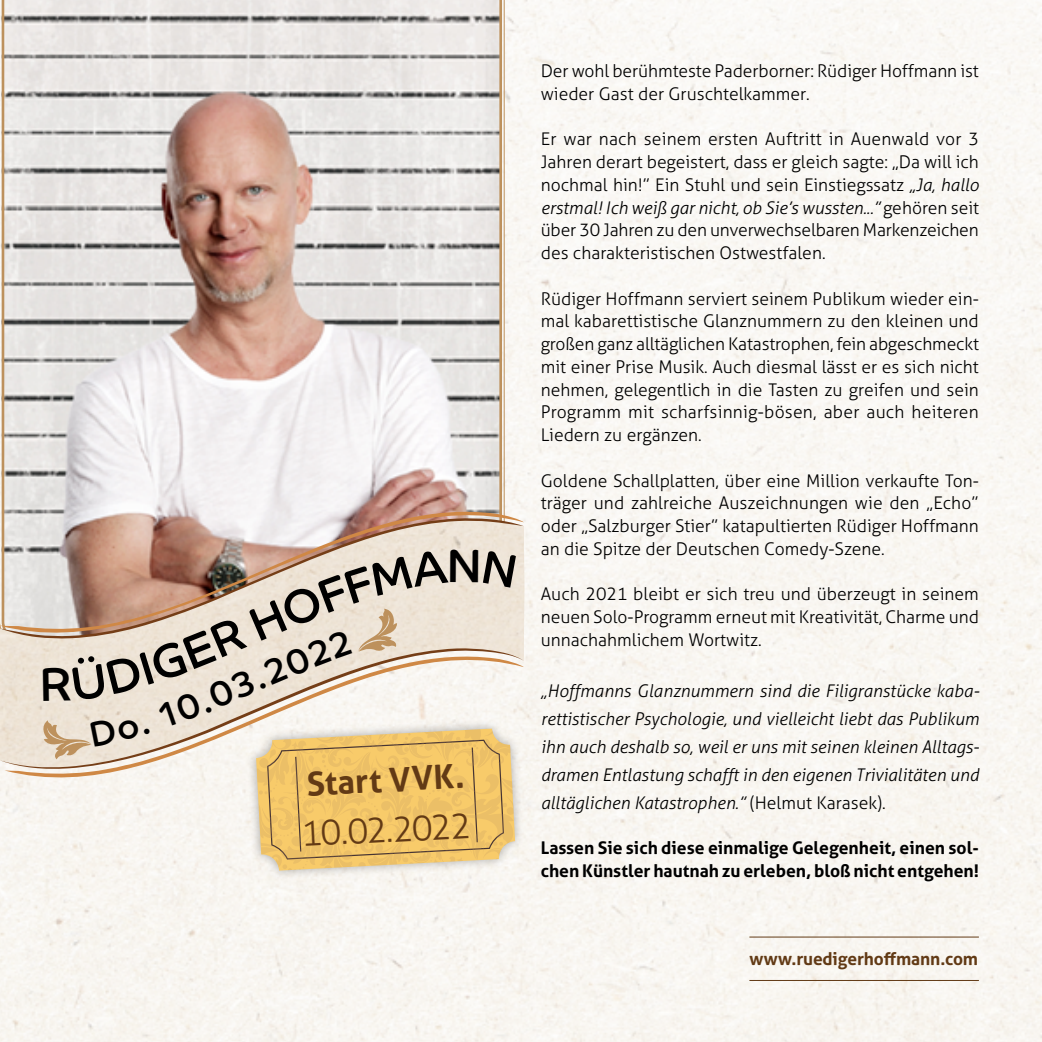
<style>
.page{position:relative;width:1042px;height:1042px;background:#fff}
.page>*{position:absolute;margin:0;border:0;box-sizing:border-box;transform-origin:0 0}
.t1{font:47.25px "Co Headline Corp";color:#000}
.t2{font:300 35px "Aller";color:#623a15}
.t3{font:700 33.25px "Aller";color:#623a15}
.t4{font:300 17.5px/22.8px "Aller";color:#000;text-align:justify}
.t5{font:italic 300 17.5px/28px "Aller";color:#000;text-align:justify}
.t6{font:700 17.5px/22.8px "Aller";color:#000}
.t7{font:700 17.5px "Aller";letter-spacing:-.005em;color:#623a15}
.s1{font-style:italic}
.s2{font-style:normal}
</style>
<div class="page">
<hr style="left:749px;top:936px;width:230px;height:1px;background:#623a15">
<hr style="left:749px;top:980px;width:230px;height:1px;background:#623a15">
<svg style="left:0;top:0;width:503px;height:476px;background:#dbd2ce"></svg>
<svg style="left:0;top:476px;width:524px;height:29px"></svg>
<svg style="left:0;top:505px;width:524px;height:13px"></svg>
<svg style="left:0;top:518px;width:524px;height:121px;background:#d6c3b8"></svg>
<svg style="left:0;top:648px;width:523px;height:121px;background:#ede3d6"></svg>
<div style="left:246px;top:720px;width:278px;height:159px;background:#000;opacity:.3"></div>
<svg style="left:40px;top:549px;width:476px;height:321px"></svg>
<h1 class="t1" style="left:447px;top:537px;width:37px">N</h1>
<h3 class="t3" style="left:306px;top:763px;width:159px;rotate:-3deg">Start VVK.</h3>
<h2 class="t2" style="left:300px;top:813px;width:172px;rotate:-3deg">10.02.2022</h2>
<p class="t4" style="left:541px;top:60px;width:439px">Der wohl berühmteste Paderborner: Rüdiger Hoffmann ist wieder Gast der Gruschtelkammer.</p>
<p class="t4" style="left:541px;top:128px;width:440px">Er war nach seinem ersten Auftritt in Auenwald vor 3<br>Jahren derart begeistert, dass er gleich sagte: „Da will ich nochmal hin!” Ein Stuhl und sein Einstiegssatz <span class="s1">„Ja, hallo erstmal! Ich weiß gar nicht, ob Sie’s wussten...”</span> gehören seit über 30 Jahren zu den unverwechselbaren Markenzeichen des charakteristischen Ostwestfalen.</p>
<p class="t4" style="left:541px;top:287px;width:440px">Rüdiger Hoffmann serviert seinem Publikum wieder ein&shy;mal kabarettistische Glanznummern zu den kleinen und großen ganz alltäglichen Katastrophen, fein abgeschmeckt mit einer Prise Musik. Auch diesmal lässt er es sich nicht nehmen, gelegentlich in die Tasten zu greifen und sein Programm mit scharfsinnig-bösen, aber auch heiteren Liedern zu ergänzen.</p>
<p class="t4" style="left:541px;top:469px;width:440px">Goldene Schallplatten, über eine Million verkaufte Ton&shy;träger und zahlreiche Auszeichnungen wie den „Echo” oder „Salzburger Stier” katapultierten Rüdiger Hoffmann an die Spitze der Deutschen Comedy-Szene.</p>
<p class="t4" style="left:541px;top:583px;width:440px">Auch 2021 bleibt er sich treu und überzeugt in seinem neuen Solo-Programm erneut mit Kreativität, Charme und unnachahmlichem Wortwitz.</p>
<p class="t5" style="left:541px;top:676px;width:440px">„Hoffmanns Glanznummern sind die Filigranstücke kaba&shy;rettistischer Psychologie, und vielleicht liebt das Publikum ihn auch deshalb so, weil er uns mit seinen kleinen Alltags&shy;dramen Entlastung schafft in den eigenen Trivialitäten und alltäglichen Katastrophen.” <span class="s2">(Helmut Karasek).</span></p>
<p class="t6" style="left:541px;top:836px;width:440px">Lassen Sie sich diese einmalige Gelegenheit, einen sol&shy;chen Künstler hautnah zu erleben, bloß nicht entgehen!</p>
<p class="t7" style="left:749px;top:948px;width:230px">www.ruedigerhoffmann.com</p>
</div>
